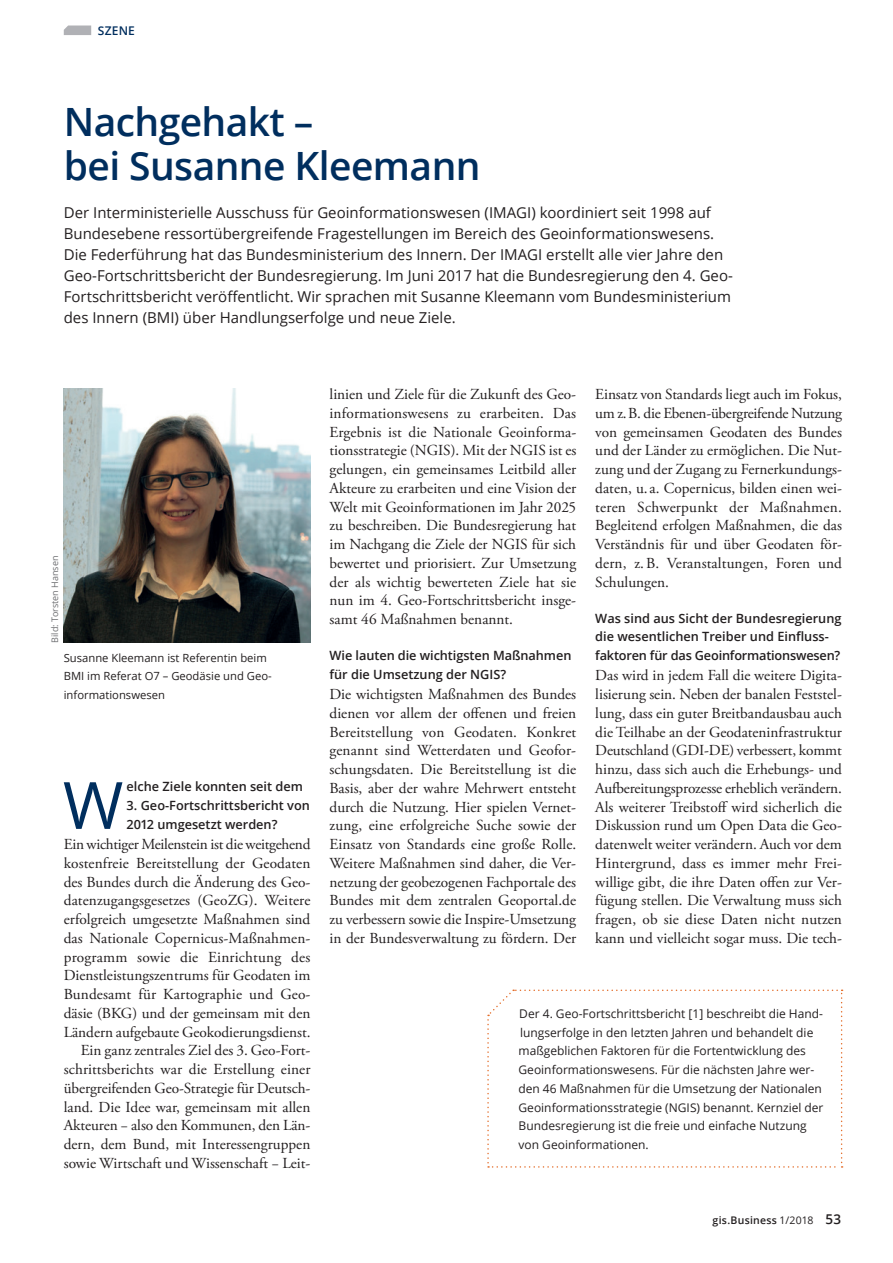
<style>
.page{position:relative;width:893px;height:1263px;background:#fff}
.page>*{position:absolute;margin:0;border:0;box-sizing:border-box;transform-origin:0 0}
.t1{font:65.25px "Open Sans";color:#002e5e}
.t2{font:600 39px/43.5px "Open Sans";letter-spacing:-.015em;color:#002e5e}
.t3{font:15.3px/18.8px "Adobe Garamond Pro";color:#231f20;text-align:justify}
.t4{font:15px/21px "Open Sans";color:#231f20}
.t5{font:600 12.75px/18.8px "Open Sans";color:#231f20}
.t6{font:12px/18.8px "Open Sans";color:#231f20}
.t7{font:600 12px "Open Sans";letter-spacing:.015em;color:#002e5e}
.t8{font:11.25px/18.8px "Open Sans";color:#231f20}
.t9{font:600 10.5px "Open Sans";letter-spacing:.025em;color:#231f20}
.t10{font:9px "Open Sans";color:#6c6d70}
.s1{font-weight:400}
.s2{font-size:13.5px}
</style>
<div class="page">
<svg style="left:64px;top:26px;width:27px;height:9px"></svg>
<img style="left:64px;top:389px;width:246px;height:254px">
<svg style="left:487px;top:989px;width:356px;height:179px"></svg>
<p class="t7" style="left:98px;top:22px;width:39px">SZENE</p>
<h2 class="t2" style="left:64px;top:99px;width:418px">Nachgehakt –<br>bei Susanne Kleemann</h2>
<p class="t4" style="left:64px;top:201px;width:671px">Der Interministerielle Ausschuss für Geoinformationswesen (IMAGI) koordiniert seit 1998 auf Bundesebene ressortübergreifende Fragestellungen im Bereich des Geoinformationswesens.<br>Die Federführung hat das Bundesministerium des Innern. Der IMAGI erstellt alle vier Jahre den Geo-Fortschrittsbericht der Bundesregierung. Im Juni 2017 hat die Bundesregierung den 4. Geo-Fortschrittsbericht veröffentlicht. Wir sprachen mit Susanne Kleemann vom Bundesministerium des Innern (BMI) über Handlungserfolge und neue Ziele.</p>
<p class="t10" style="left:49px;top:643px;width:89px;rotate:-90deg">Bild: Torsten Hansen</p>
<p class="t8" style="left:64px;top:648px;width:209px">Susanne Kleemann ist Referentin beim<br>BMI im Referat O7 – Geodäsie und Geo&shy;informationswesen</p>
<h1 class="t1" style="left:63px;top:760px;width:62px">W</h1>
<p class="t5" style="left:127px;top:777px;width:178px">elche Ziele konnten seit dem</p>
<p class="t5" style="left:127px;top:796px;width:185px">3. Geo-Fortschrittsbericht von<br>2012 umgesetzt werden?</p>
<p class="t3" style="left:64px;top:835px;width:248px;text-align:right">Ein wichtiger Meilenstein ist die weitgehend kostenfreie Bereitstellung der Geodaten des Bundes durch die Änderung des Geo&shy;datenzugangsgesetzes (GeoZG). Weitere erfolgreich umgesetzte Maßnahmen sind das Nationale Copernicus-Maßnahmen&shy;programm sowie die Einrichtung des Dienstleistungszentrums für Geodaten im Bundesamt für Kartographie und Geo&shy;däsie (BKG) und der gemeinsam mit den Ländern aufgebaute Geokodierungsdienst.<br>Ein ganz zentrales Ziel des 3. Geo-Fort&shy;schrittsberichts war die Erstellung einer übergreifenden Geo-Strategie für Deutsch&shy;land. Die Idee war, gemeinsam mit allen Akteuren − also den Kommunen, den Län&shy;dern, dem Bund, mit Interessengruppen sowie Wirtschaft und Wissenschaft − Leit-</p>
<p class="t3" style="left:330px;top:385px;width:248px">linien und Ziele für die Zukunft des Geo&shy;informationswesens zu erarbeiten. Das Ergebnis ist die Nationale Geoinforma&shy;tionsstrategie (NGIS). Mit der NGIS ist es gelungen, ein gemeinsames Leitbild aller Akteure zu erarbeiten und eine Vision der Welt mit Geoinformationen im Jahr 2025 zu beschreiben. Die Bundesregierung hat im Nachgang die Ziele der NGIS für sich bewertet und priorisiert. Zur Umsetzung der als wichtig bewerteten Ziele hat sie nun im 4. Geo-Fortschrittsbericht insge&shy;samt 46 Maßnahmen benannt.</p>
<p class="t5" style="left:330px;top:646px;width:243px">Wie lauten die wichtigsten Maßnahmen für die Umsetzung der NGIS?</p>
<p class="t3" style="left:330px;top:685px;width:248px">Die wichtigsten Maßnahmen des Bundes dienen vor allem der offenen und freien Bereitstellung von Geodaten. Konkret genannt sind Wetterdaten und Geofor&shy;schungsdaten. Die Bereitstellung ist die Basis, aber der wahre Mehrwert entsteht durch die Nutzung. Hier spielen Vernet&shy;zung, eine erfolgreiche Suche sowie der Einsatz von Standards eine große Rolle.<br>Weitere Maßnahmen sind daher, die Ver&shy;netzung der geobezogenen Fachportale des Bundes mit dem zentralen Geoportal.de zu verbessern sowie die Inspire-Umsetzung in der Bundesverwaltung zu fördern. Der</p>
<p class="t3" style="left:595px;top:385px;width:248px">Einsatz von Standards liegt auch im Fokus, um z.B. die Ebenen-übergreifende Nutzung von gemeinsamen Geodaten des Bundes und der Länder zu ermöglichen. Die Nut&shy;zung und der Zugang zu Fernerkundungs&shy;daten, u. a. Copernicus, bilden einen wei&shy;teren Schwerpunkt der Maßnahmen.<br>Begleitend erfolgen Maßnahmen, die das Verständnis für und über Geodaten för&shy;dern, z.B. Veranstaltungen, Foren und Schulungen.</p>
<p class="t5" style="left:595px;top:608px;width:248px">Was sind aus Sicht der Bundesregierung die wesentlichen Treiber und Einfluss&shy;faktoren für das Geoinformationswesen?</p>
<p class="t3" style="left:595px;top:667px;width:248px">Das wird in jedem Fall die weitere Digita&shy;lisierung sein. Neben der banalen Feststel&shy;lung, dass ein guter Breitbandausbau auch die Teilhabe an der Geodateninfrastruktur Deutschland (GDI-DE) verbessert, kommt hinzu, dass sich auch die Erhebungs- und Aufbereitungsprozesse erheblich verändern.<br>Als weiterer Treibstoff wird sicherlich die Diskussion rund um Open Data die Geo&shy;datenwelt weiter verändern. Auch vor dem Hintergrund, dass es immer mehr Frei&shy;willige gibt, die ihre Daten offen zur Ver&shy;fügung stellen. Die Verwaltung muss sich fragen, ob sie diese Daten nicht nutzen kann und vielleicht sogar muss. Die tech-</p>
<p class="t6" style="left:519px;top:1004px;width:306px">Der 4. Geo-Fortschrittsbericht [1] beschreibt die Hand&shy;lungserfolge in den letzten Jahren und behandelt die maßgeblichen Faktoren für die Fortentwicklung des Geoinformationswesens. Für die nächsten Jahre wer&shy;den 46 Maßnahmen für die Umsetzung der Nationalen Geoinformationsstrategie (NGIS) benannt. Kernziel der Bundesregierung ist die freie und einfache Nutzung von Geoinformationen.</p>
<p class="t9" style="left:713px;top:1213px;width:130px">gis.Business <span class="s1">1/2018</span> <span class="s2">53</span></p>
</div>
